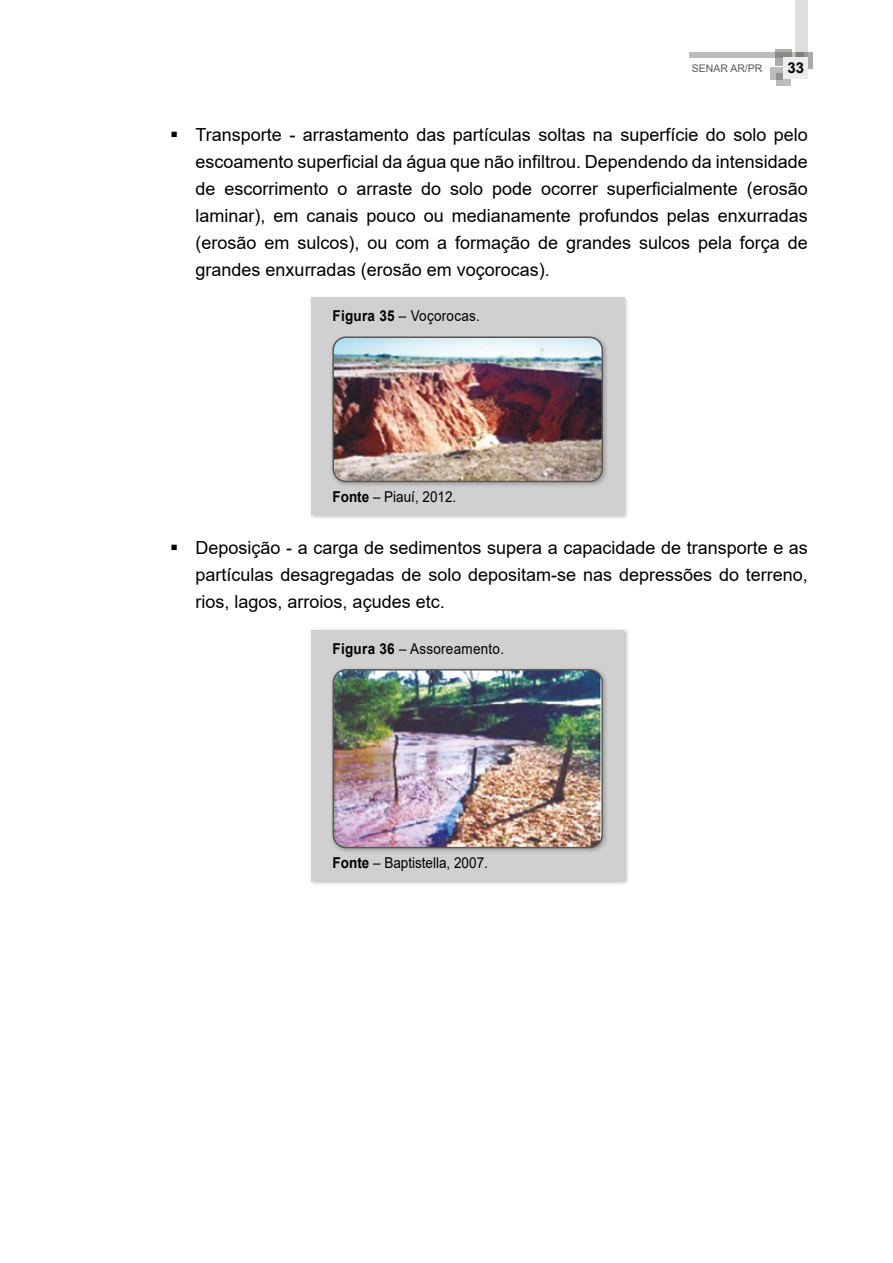
<style>
.page{position:relative;width:893px;height:1263px;background:#fff}
.page>*{position:absolute;margin:0;border:0;box-sizing:border-box;transform-origin:0 0}
.t1{font:18px/27px "Arial";color:#000;text-align:justify}
.t2{font:15px "Arial";letter-spacing:.02em;color:#000;scale:.9 1}
.t3{font:15px "Arial";color:#000;scale:.9 1}
.t4{font:700 15px "Arial";color:#000}
.t5{font:10.5px "Arial";color:#575756}
.s1{font-weight:700}
</style>
<div class="page">
<svg style="left:776px;top:73px;width:15px;height:12px"></svg>
<svg style="left:770px;top:67px;width:12px;height:12px"></svg>
<div style="left:796px;top:52px;width:17px;height:16px;background:#ababaa"></div>
<svg style="left:775px;top:50px;width:17px;height:16px"></svg>
<svg style="left:689px;top:52px;width:107px;height:6px"></svg>
<svg style="left:796px;top:0;width:12px;height:58px"></svg>
<div style="left:784px;top:58px;width:24px;height:21px;background:#ededed"></div>
<div style="left:308px;top:295px;width:321px;height:224px;background:#000;opacity:.25"></div>
<div style="left:311px;top:297px;width:313px;height:217px;background:#d0d0d0"></div>
<div style="left:330px;top:334px;width:278px;height:153px;background:#000;opacity:.25"></div>
<img style="left:333px;top:337px;width:269px;height:144px">
<div style="left:332px;top:336px;width:271px;height:146px;border:2px solid #575756;border-radius:13px"></div>
<div style="left:309px;top:628px;width:320px;height:258px;background:#000;opacity:.25"></div>
<div style="left:311px;top:630px;width:313px;height:251px;background:#d0d0d0"></div>
<div style="left:331px;top:667px;width:277px;height:187px;background:#000;opacity:.25"></div>
<img style="left:333px;top:670px;width:267px;height:178px">
<div style="left:333px;top:669px;width:270px;height:179px;border:2px solid #575756;border-radius:13px"></div>
<p class="t5" style="left:692px;top:61px;width:72px">SENAR AR/PR</p>
<p class="t4" style="left:787px;top:57px;width:18px">33</p>
<p class="t1" style="left:196px;top:121px;width:614px">Transporte - arrastamento das partículas soltas na superfície do solo pelo escoamento superficial da água que não infiltrou. Dependendo da intensidade de escorrimento o arraste do solo pode ocorrer superficialmente (erosão laminar), em canais pouco ou medianamente profundos pelas enxurradas (erosão em sulcos), ou com a formação de grandes sulcos pela força de grandes enxurradas (erosão em voçorocas).</p>
<p class="t2" style="left:332px;top:305px;width:165px"><span class="s1">Figura 35</span> – Voçorocas.</p>
<p class="t3" style="left:332px;top:486px;width:139px"><span class="s1">Fonte</span> – Piauí, 2012.</p>
<p class="t1" style="left:196px;top:534px;width:614px">Deposição - a carga de sedimentos supera a capacidade de transporte e as partículas desagregadas de solo depositam-se nas depressões do terreno, rios, lagos, arroios, açudes etc.</p>
<p class="t2" style="left:333px;top:638px;width:192px"><span class="s1">Figura 36</span> – Assoreamento.</p>
<p class="t3" style="left:333px;top:852px;width:174px"><span class="s1">Fonte</span> – Baptistella, 2007.</p>
</div>
